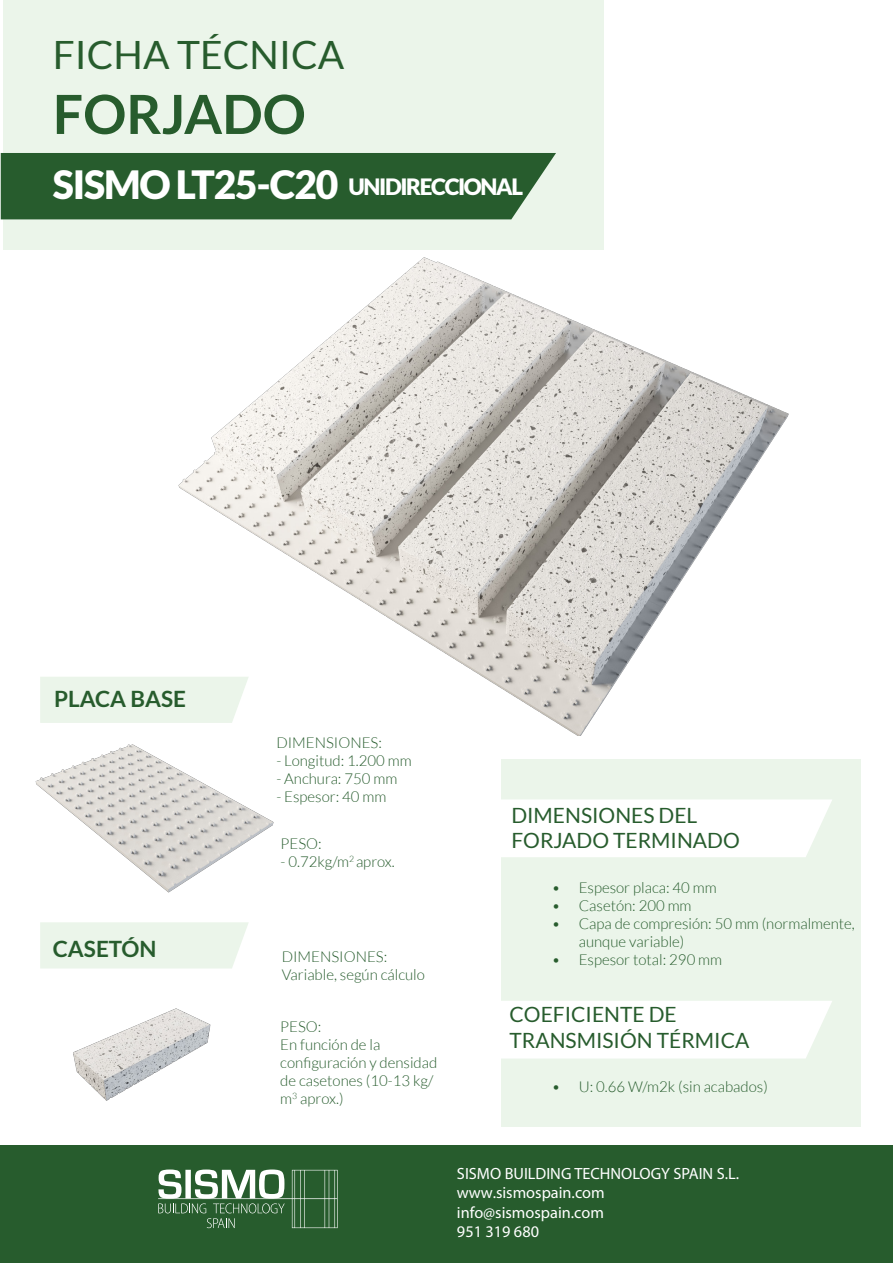
<style>
.page{position:relative;width:893px;height:1263px;background:#fff}
.page>*{position:absolute;margin:0;border:0;box-sizing:border-box;transform-origin:0 0}
.t1{font:700 54px "Lato";color:#275c2d}
.t2{font:900 39px "Lato";letter-spacing:-.03em;color:#fff}
.t3{font:39px "Lato";color:#275c2d}
.t4{font:700 22.5px "Lato";color:#275c2d}
.t5{font:900 22.5px "Lato";letter-spacing:-.06em;color:#fff}
.t6{font:21px/25.2px "Lato";color:#275c2d}
.t7{font:16.2px/19.5px "Myriad Pro";color:#fff}
.t8{font:300 15px/18px "Lato";color:#275c2d}
</style>
<div class="page">
<div style="left:40px;top:922px;width:208px;height:46px;background:#ebf5ea"></div>
<svg style="left:40px;top:677px;width:13px;height:46px"></svg>
<div style="left:501px;top:759px;width:359px;height:367px;background:#ebf5ea"></div>
<img style="left:73px;top:1008px;width:138px;height:93px">
<img style="left:35px;top:744px;width:239px;height:149px">
<div style="left:4px;top:0;width:600px;height:249px;background:#ebf5ea"></div>
<div style="left:1px;top:153px;width:555px;height:66px;background:#275c2d"></div>
<div style="left:501px;top:799px;width:331px;height:58px;background:#fff"></div>
<div style="left:501px;top:1001px;width:331px;height:57px;background:#fff"></div>
<img style="left:53px;top:257px;width:736px;height:479px">
<div style="left:0;top:1146px;width:893px;height:117px;background:#275c2d"></div>
<svg style="left:158px;top:1169px;width:180px;height:59px"></svg>
<p class="t3" style="left:53px;top:34px;width:293px">FICHA TÉCNICA</p>
<p class="t1" style="left:53px;top:83px;width:254px">FORJADO</p>
<p class="t2" style="left:53px;top:162px;width:287px">SISMO LT25-C20</p>
<p class="t5" style="left:349px;top:173px;width:176px">UNIDIRECCIONAL</p>
<p class="t4" style="left:54px;top:685px;width:134px">PLACA BASE</p>
<p class="t4" style="left:53px;top:935px;width:105px">CASETÓN</p>
<p class="t8" style="left:276px;top:733px;width:107px">DIMENSIONES:</p>
<p class="t8" style="left:276px;top:751px;width:137px">- Longitud: 1.200 mm</p>
<p class="t8" style="left:276px;top:769px;width:122px">- Anchura: 750 mm</p>
<p class="t8" style="left:276px;top:787px;width:111px">- Espesor: 40 mm</p>
<p class="t8" style="left:281px;top:835px;width:43px">PESO:</p>
<p class="t8" style="left:281px;top:853px;width:116px">- 0.72kg/m<sup>2</sup> aprox.</p>
<p class="t8" style="left:282px;top:948px;width:107px">DIMENSIONES:</p>
<p class="t8" style="left:282px;top:966px;width:145px">Variable, según cálculo</p>
<p class="t8" style="left:280px;top:1018px;width:43px">PESO:</p>
<p class="t8" style="left:280px;top:1036px;width:158px">En función de la configuración y densidad de casetones (10-13 kg/ m<sup>3</sup> aprox.)</p>
<p class="t6" style="left:511px;top:802px;width:230px">DIMENSIONES DEL<br>FORJADO TERMINADO</p>
<p class="t8" style="left:552px;top:878px;width:166px">• Espesor placa: 40 mm</p>
<p class="t8" style="left:552px;top:896px;width:141px">• Casetón: 200 mm</p>
<p class="t8" style="left:579px;top:914px;width:278px;text-indent:-27px">• Capa de compresión: 50 mm (normalmente, aunque variable)</p>
<p class="t8" style="left:552px;top:950px;width:172px">• Espesor total: 290 mm</p>
<p class="t6" style="left:509px;top:1002px;width:241px">COEFICIENTE DE<br>TRANSMISIÓN TÉRMICA</p>
<p class="t8" style="left:552px;top:1078px;width:218px">• U: 0.66 W/m2k (sin acabados)</p>
<p class="t7" style="left:457px;top:1163px;width:284px">SISMO BUILDING TECHNOLOGY SPAIN S.L. www.sismospain.com info@sismospain.com<br>951 319 680</p>
</div>
